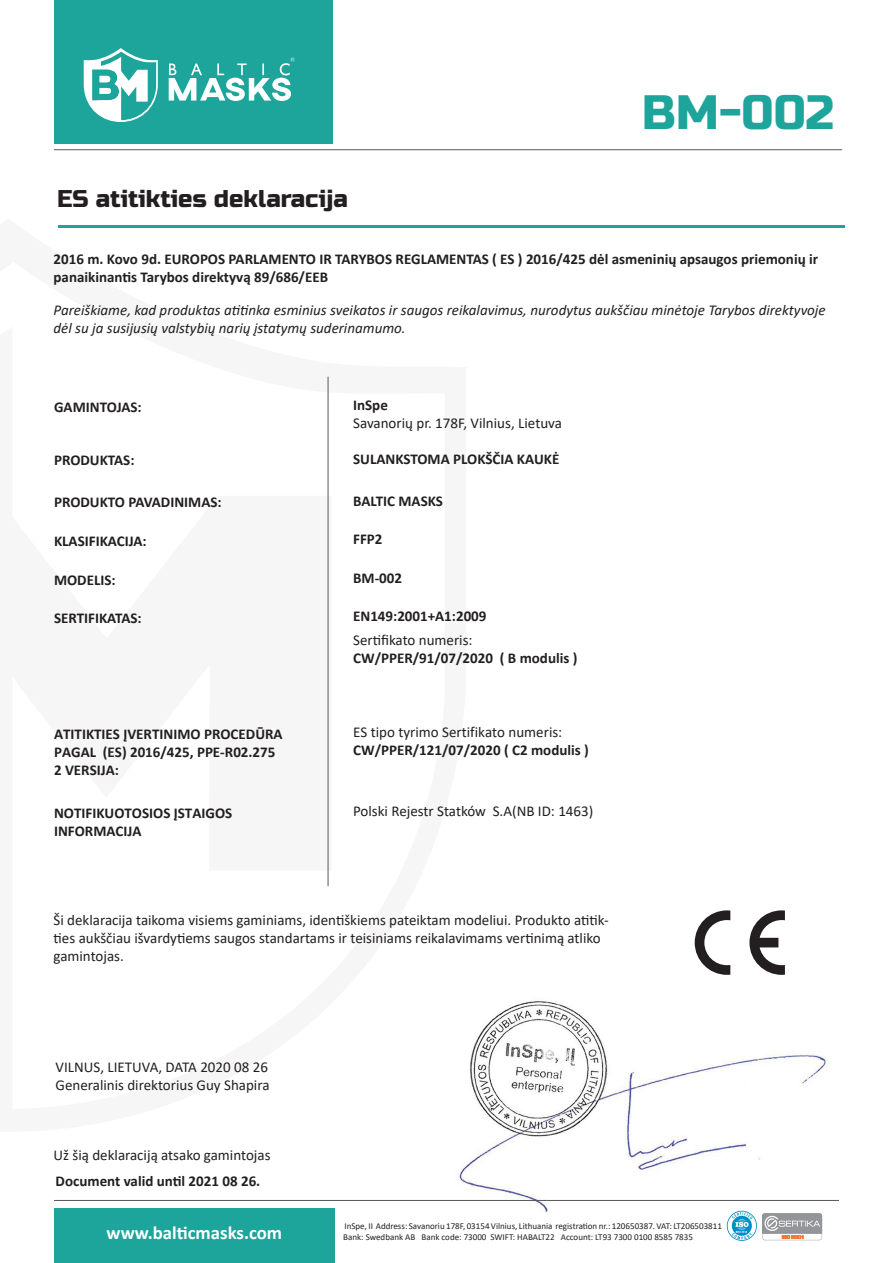
<style>
.page{position:relative;width:893px;height:1263px;background:#fff}
.page>*{position:absolute;margin:0;border:0;box-sizing:border-box;transform-origin:0 0}
.t1{font:48px "Russo One";color:#1da49b}
.t2{font:24.15px "Russo One";color:#231f20}
.t3{font:700 18.75px "Calibri";color:#fff}
.t4{font:700 15px/18px "Calibri";color:#231f20}
.t5{font:15px/18px "Calibri";color:#231f20}
.t6{font:italic 15px/18px "Calibri";color:#231f20}
.t7{font:9px "Calibri";color:#231f20}
</style>
<div class="page">
<img style="left:456px;top:1001px;width:372px;height:228px">
<svg style="left:727px;top:1211px;width:95px;height:30px"></svg>
<div style="left:54px;top:0;width:279px;height:144px;background:#1da49b"></div>
<svg style="left:84px;top:48px;width:74px;height:74px"></svg>
<svg style="left:169px;top:57px;width:126px;height:44px"></svg>
<div style="left:54px;top:1209px;width:281px;height:54px;background:#1da49b"></div>
<hr style="left:54px;top:1200px;width:785px;height:1px;background:#57585a">
<hr style="left:58px;top:225px;width:787px;height:3px;background:#1da49b">
<hr style="left:54px;top:149px;width:788px;height:1px;background:#57585a">
<svg style="left:749px;top:910px;width:36px;height:65px"></svg>
<svg style="left:695px;top:910px;width:35px;height:65px"></svg>
<hr style="left:328px;top:377px;width:1px;height:509px;background:#57585a">
<p class="t2" style="left:57px;top:185px;width:292px">ES atitikties deklaracija</p>
<p class="t1" style="left:642px;top:84px;width:194px">BM-002</p>
<p class="t4" style="left:54px;top:250px;width:766px">2016 m. Kovo 9d. EUROPOS PARLAMENTO IR TARYBOS REGLAMENTAS ( ES ) 2016/425 dėl asmeninių apsaugos priemonių ir panaikinantis Tarybos direktyvą 89/686/EEB</p>
<p class="t6" style="left:54px;top:300px;width:774px">Pareiškiame, kad produktas atitinka esminius sveikatos ir saugos reikalavimus, nurodytus aukščiau minėtoje Tarybos direktyvoje dėl su ja susijusių valstybių narių įstatymų suderinamumo.</p>
<p class="t4" style="left:54px;top:398px;width:89px">GAMINTOJAS:</p>
<p class="t4" style="left:353px;top:396px;width:36px">InSpe</p>
<p class="t5" style="left:353px;top:414px;width:210px">Savanorių pr. 178F, Vilnius, Lietuva</p>
<p class="t4" style="left:54px;top:451px;width:82px">PRODUKTAS:</p>
<p class="t4" style="left:353px;top:449px;width:208px">SULANKSTOMA PLOKŠČIA KAUKĖ</p>
<p class="t4" style="left:54px;top:493px;width:169px">PRODUKTO PAVADINIMAS:</p>
<p class="t4" style="left:353px;top:491px;width:91px">BALTIC MASKS</p>
<p class="t4" style="left:54px;top:532px;width:94px">KLASIFIKACIJA:</p>
<p class="t4" style="left:353px;top:530px;width:31px">FFP2</p>
<p class="t4" style="left:54px;top:570px;width:63px">MODELIS:</p>
<p class="t4" style="left:353px;top:569px;width:50px">BM-002</p>
<p class="t4" style="left:54px;top:609px;width:89px">SERTIFIKATAS:</p>
<p class="t4" style="left:353px;top:607px;width:135px">EN149:2001+A1:2009</p>
<p class="t5" style="left:353px;top:630px;width:121px">Sertifikato numeris:</p>
<p class="t4" style="left:353px;top:648px;width:226px">CW/PPER/91/07/2020 ( B modulis )</p>
<p class="t4" style="left:54px;top:724px;width:230px">ATITIKTIES ĮVERTINIMO PROCEDŪRA<br>PAGAL (ES) 2016/425, PPE-R02.275<br>2 VERSIJA:</p>
<p class="t5" style="left:353px;top:723px;width:211px">ES tipo tyrimo Sertifikato numeris:</p>
<p class="t4" style="left:353px;top:741px;width:237px">CW/PPER/121/07/2020 ( C2 modulis )</p>
<p class="t4" style="left:54px;top:803px;width:180px">NOTIFIKUOTOSIOS ĮSTAIGOS</p>
<p class="t4" style="left:54px;top:821px;width:89px">INFORMACIJA</p>
<p class="t5" style="left:353px;top:802px;width:242px">Polski Rejestr Statków S.A(NB ID: 1463)</p>
<p class="t5" style="left:54px;top:910px;width:557px">Ši deklaracija taikoma visiems gaminiams, identiškiems pateiktam modeliui. Produkto atitik&shy;ties aukščiau išvardytiems saugos standartams ir teisiniams reikalavimams vertinimą atliko gamintojas.</p>
<p class="t5" style="left:56px;top:1057px;width:214px">VILNUS, LIETUVA, DATA 2020 08 26</p>
<p class="t5" style="left:56px;top:1075px;width:215px">Generalinis direktorius Guy Shapira</p>
<p class="t5" style="left:54px;top:1145px;width:218px">Už šią deklaraciją atsako gamintojas</p>
<p class="t4" style="left:56px;top:1172px;width:206px">Document valid until 2021 08 26.</p>
<p class="t7" style="left:344px;top:1220px;width:379px">InSpe, II Address: Savanoriu 178F, 03154 Vilnius, Lithuania registration nr.: 120650387. VAT: LT206503811</p>
<p class="t3" style="left:107px;top:1219px;width:177px">www.balticmasks.com</p>
<p class="t7" style="left:343px;top:1231px;width:351px">Bank: Swedbank AB Bank code: 73000 SWIFT: HABALT22 Account: LT93 7300 0100 8585 7835</p>
</div>
